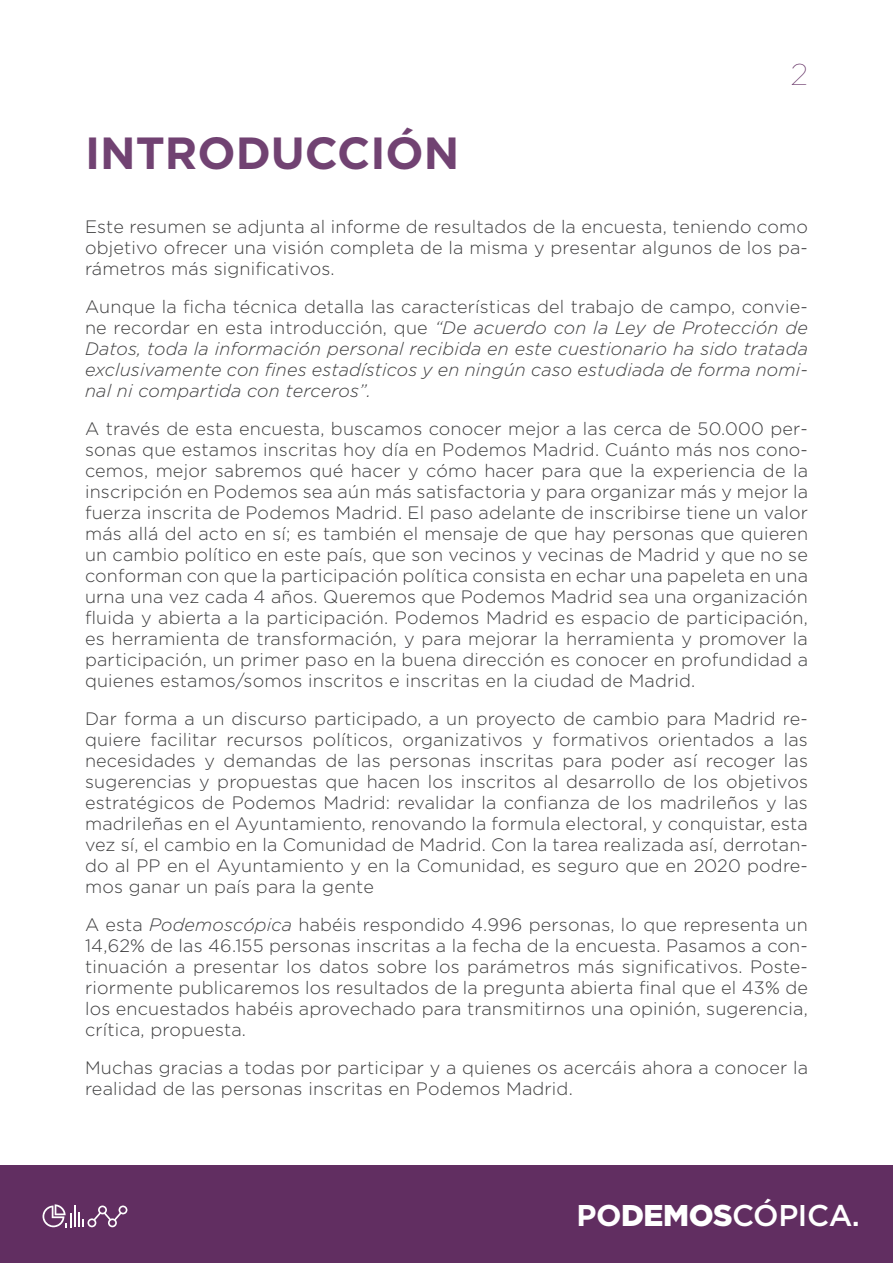
<style>
.page{position:relative;width:893px;height:1263px;background:#fff}
.page>*{position:absolute;margin:0;border:0;box-sizing:border-box;transform-origin:0 0}
._05_TITULO{font:700 45px "Gotham";color:#714272}
.t1{font:500 30px "Gotham";letter-spacing:-.015em;color:#fff}
.t2{font:100 30px "Gotham";color:#612d62}
._05_PÁRRAFO{font:300 18px/21px "Gotham";letter-spacing:.01em;color:#3e3e3f;text-align:justify}
._05_PÁRRAFO-2{font:italic 300 18px/21px "Gotham";letter-spacing:.01em;color:#3e3e3f;text-align:justify}
.s1{font-style:normal}
.s2{font-style:italic}
.s3{font-weight:700}
.s4{font-weight:900}
</style>
<div class="page">
<div style="left:0;top:1165px;width:893px;height:98px;background:#612e61"></div>
<hr style="left:74px;top:1205px;width:2px;height:22px;background:#fff">
<svg style="left:78px;top:1205px;width:49px;height:22px"></svg>
<svg style="left:43px;top:1204px;width:29px;height:23px"></svg>
<p class="_05_TITULO" style="left:85px;top:123px;width:376px">INTRODUCCIÓN</p>
<p class="t2" style="left:791px;top:56px;width:19px">2</p>
<p class="_05_PÁRRAFO" style="left:85px;top:215px;width:724px">Este resumen se adjunta al informe de resultados de la encuesta, teniendo como objetivo ofrecer una visión completa de la misma y presentar algunos de los pa&shy;rámetros más significativos.</p>
<p class="_05_PÁRRAFO-2" style="left:85px;top:295px;width:724px"><span class="s1">Aunque la ficha técnica detalla las características del trabajo de campo, convie&shy;ne recordar en esta introducción, que</span> “De acuerdo con la Ley de Protección de Datos, toda la información personal recibida en este cuestionario ha sido tratada exclusivamente con fines estadísticos y en ningún caso estudiada de forma nomi&shy;nal ni compartida con terceros”.</p>
<p class="_05_PÁRRAFO" style="left:85px;top:417px;width:724px">A través de esta encuesta, buscamos conocer mejor a las cerca de 50.000 per&shy;sonas que estamos inscritas hoy día en Podemos Madrid. Cuánto más nos cono&shy;cemos, mejor sabremos qué hacer y cómo hacer para que la experiencia de la inscripción en Podemos sea aún más satisfactoria y para organizar más y mejor la fuerza inscrita de Podemos Madrid. El paso adelante de inscribirse tiene un valor más allá del acto en sí; es también el mensaje de que hay personas que quieren un cambio político en este país, que son vecinos y vecinas de Madrid y que no se conforman con que la participación política consista en echar una papeleta en una urna una vez cada 4 años. Queremos que Podemos Madrid sea una organización fluida y abierta a la participación. Podemos Madrid es espacio de participación, es herramienta de transformación, y para mejorar la herramienta y promover la participación, un primer paso en la buena dirección es conocer en profundidad a quienes estamos/somos inscritos e inscritas en la ciudad de Madrid.</p>
<p class="_05_PÁRRAFO" style="left:85px;top:707px;width:724px">Dar forma a un discurso participado, a un proyecto de cambio para Madrid re&shy;quiere facilitar recursos políticos, organizativos y formativos orientados a las necesidades y demandas de las personas inscritas para poder así recoger las sugerencias y propuestas que hacen los inscritos al desarrollo de los objetivos estratégicos de Podemos Madrid: revalidar la confianza de los madrileños y las madrileñas en el Ayuntamiento, renovando la formula electoral, y conquistar, esta vez sí, el cambio en la Comunidad de Madrid. Con la tarea realizada así, derrotan&shy;do al PP en el Ayuntamiento y en la Comunidad, es seguro que en 2020 podre&shy;mos ganar un país para la gente</p>
<p class="_05_PÁRRAFO" style="left:85px;top:913px;width:724px">A esta <span class="s2">Podemoscópica</span> habéis respondido 4.996 personas, lo que representa un 14,62% de las 46.155 personas inscritas a la fecha de la encuesta. Pasamos a con&shy;tinuación a presentar los datos sobre los parámetros más significativos. Poste&shy;riormente publicaremos los resultados de la pregunta abierta final que el 43% de los encuestados habéis aprovechado para transmitirnos una opinión, sugerencia, crítica, propuesta.</p>
<p class="_05_PÁRRAFO" style="left:85px;top:1056px;width:724px">Muchas gracias a todas por participar y a quienes os acercáis ahora a conocer la realidad de las personas inscritas en Podemos Madrid.</p>
<h2 class="t1" style="left:576px;top:1196px;width:285px"><span class="s3">PO</span><span class="s4">DEMOS</span>CÓPICA.</h2>
</div>
